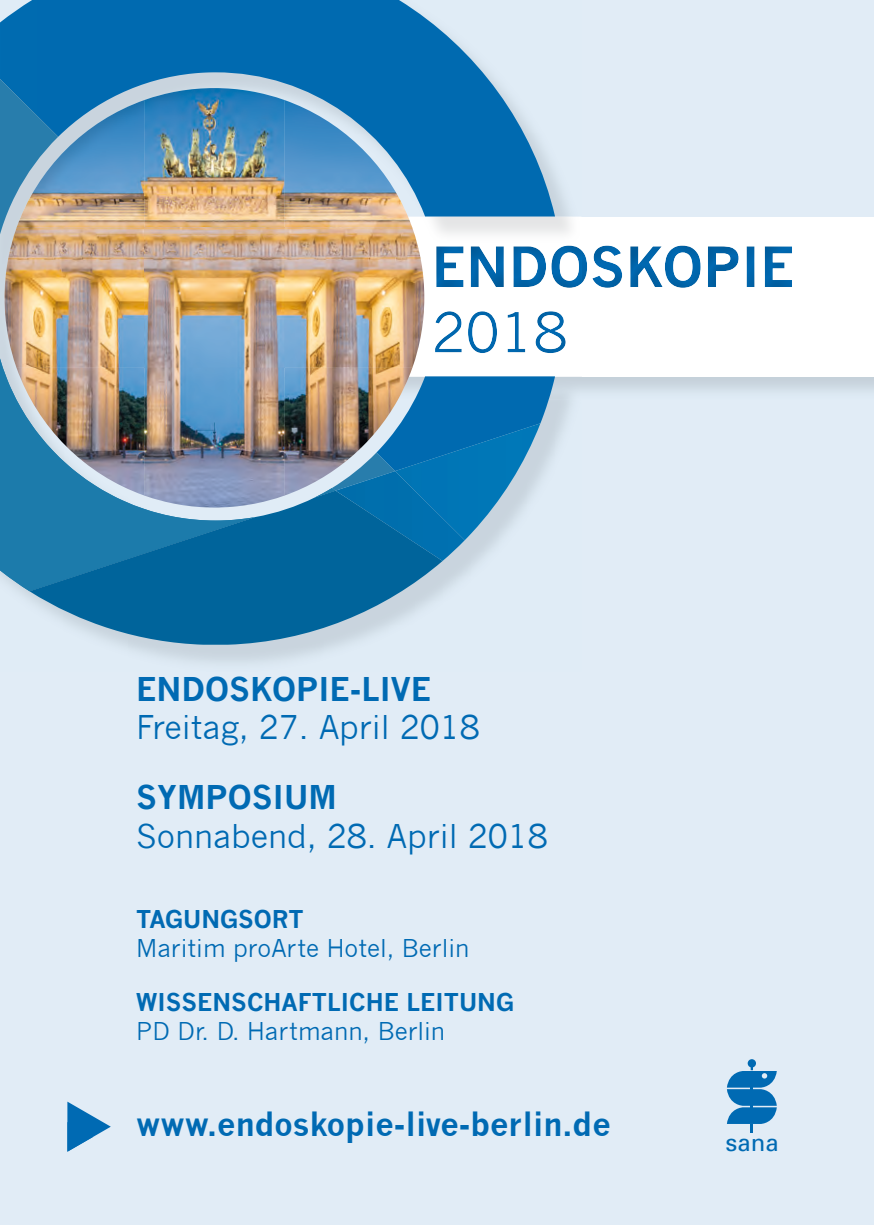
<style>
.page{position:relative;width:874px;height:1225px;background:#fff}
.page>*{position:absolute;margin:0;border:0;box-sizing:border-box;transform-origin:0 0}
.t1{font:700 32px "News Gothic";color:#006ab3}
.t2{font:32px "News Gothic";color:#006ab3}
.t3{font:24px "News Gothic";color:#006ab3}
.t4{font:700 24px "News Gothic";color:#006ab3}
.t5{font:24px "Univers";color:#006ab3}
</style>
<div class="page">
<div style="left:0;top:0;width:873px;height:1225px;background:#e1ecf6"></div>
<svg style="left:727px;top:1059px;width:49px;height:74px"></svg>
<svg style="left:67px;top:1101px;width:44px;height:50px"></svg>
<img style="left:412px;top:376px;width:461px;height:24px">
<div style="left:69px;top:217px;width:804px;height:159px;background:#fff"></div>
<img style="left:581px;top:245px;width:210px;height:43px">
<img style="left:211px;top:0;width:323px;height:134px">
<img style="left:412px;top:134px;width:153px;height:67px">
<img style="left:418px;top:201px;width:151px;height:16px">
<img style="left:412px;top:400px;width:159px;height:193px">
<img style="left:128px;top:644px;width:195px;height:19px">
<img style="left:436px;top:245px;width:145px;height:43px">
<img style="left:435px;top:311px;width:130px;height:42px">
<img style="left:395px;top:100px;width:17px;height:128px">
<img style="left:395px;top:228px;width:29px;height:140px">
<img style="left:395px;top:367px;width:17px;height:56px">
<div style="left:0;top:0;width:211px;height:58px;background:#006ab0"></div>
<img style="left:0;top:58px;width:395px;height:413px">
<img style="left:0;top:256px;width:335px;height:102px">
<img style="left:0;top:358px;width:335px;height:233px">
<img style="left:395px;top:423px;width:145px;height:117px">
<img style="left:335px;top:471px;width:129px;height:90px">
<svg style="left:29px;top:490px;width:413px;height:154px;background:#3081ae"></svg>
<p class="t1" style="left:136px;top:669px;width:296px">ENDOSKOPIE-LIVE</p>
<p class="t2" style="left:136px;top:709px;width:345px">Freitag, 27. April 2018</p>
<p class="t1" style="left:136px;top:778px;width:202px">SYMPOSIUM</p>
<p class="t2" style="left:136px;top:817px;width:413px">Sonnabend, 28. April 2018</p>
<p class="t4" style="left:136px;top:904px;width:169px">TAGUNGSORT</p>
<p class="t3" style="left:136px;top:934px;width:334px">Maritim proArte Hotel, Berlin</p>
<p class="t4" style="left:136px;top:988px;width:379px">WISSENSCHAFTLICHE LEITUNG</p>
<p class="t3" style="left:136px;top:1017px;width:310px">PD Dr. D. Hartmann, Berlin</p>
<p class="t1" style="left:136px;top:1105px;width:475px">www.endoskopie-live-berlin.de</p>
<p class="t5" style="left:725px;top:1128px;width:55px">sana</p>
</div>
